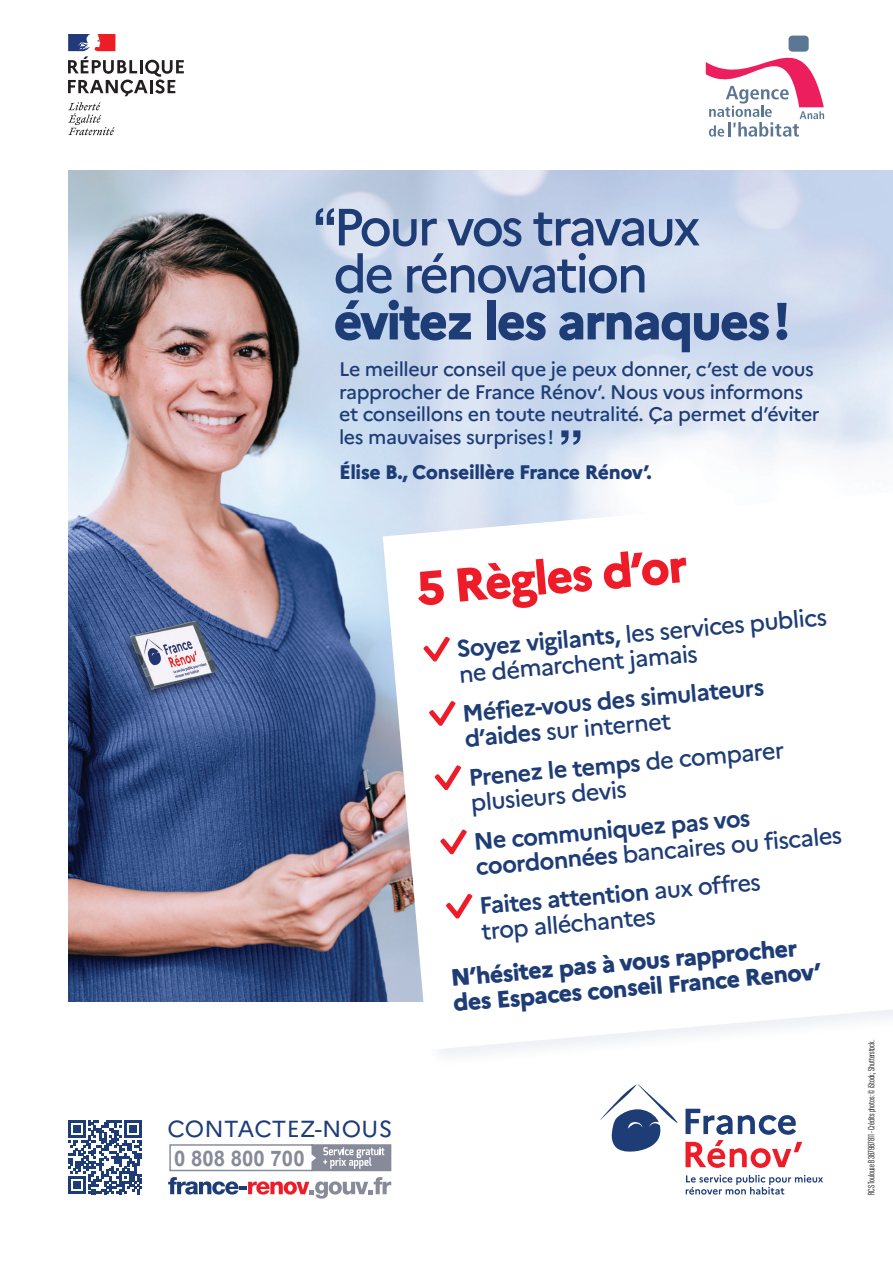
<style>
.page{position:relative;width:893px;height:1263px;background:#fff}
.page>*{position:absolute;margin:0;border:0;box-sizing:border-box;transform-origin:0 0}
.t1{font:500 52.2px/47px "Marianne";letter-spacing:-.05em;color:#1e3d77}
.t2{font:800 52.2px "Marianne";letter-spacing:-.04em;color:#1e3d77}
.t3{font:800 47.4px "Marianne";color:#ee1c28}
.t4{font:500 23.7px/25.5px "Marianne";color:#1e3d77}
.t5{font:700 23.7px/25.5px "Marianne";color:#1e3d77}
.t6{font:800 23.7px/25.5px "Marianne";color:#1e3d77}
.t7{font:23.25px "Marianne";letter-spacing:.01em;color:#1e3d77}
.t8{font:700 21.45px "Arial";color:#878a99;scale:.95 1}
.t9{font:500 19.65px/22.5px "Marianne";letter-spacing:-.02em;color:#1e3d77}
.t10{font:800 19.65px "Marianne";letter-spacing:-.02em;color:#1e3d77}
.t11{font:condensed 9px "Neue Plak";color:#231f20;scale:.9 1}
.s1{font-family:"Helvetica Neue LT Std";font-weight:700}
.s2{font-family:"Panton Icons D";font-weight:700;font-size:32.7px;color:#ee1c28}
.s3{font-weight:700}
.s4{font-family:"Panton Icons D";font-size:32.7px;color:#ee1c28}
.s5{font-weight:500}
</style>
<div class="page">
<svg style="left:706px;top:36px;width:118px;height:101px"></svg>
<div style="left:788px;top:36px;width:21px;height:16px;background:#5c7794;border-radius:4px"></div>
<svg style="left:686px;top:1175px;width:137px;height:19px"></svg>
<svg style="left:685px;top:1109px;width:117px;height:59px"></svg>
<svg style="left:600px;top:1084px;width:77px;height:68px"></svg>
<svg style="left:68px;top:34px;width:116px;height:62px"></svg>
<svg style="left:68px;top:102px;width:47px;height:33px"></svg>
<svg style="left:68px;top:1120px;width:74px;height:74px"></svg>
<svg style="left:168px;top:1144px;width:223px;height:54px"></svg>
<img style="left:68px;top:170px;width:825px;height:831px">
<svg style="left:561px;top:430px;width:19px;height:15px"></svg>
<div style="left:382px;top:484px;width:511px;height:585px;background:#1e3d77;opacity:.08"></div>
<svg style="left:383px;top:492px;width:510px;height:558px"></svg>
<h1 class="t1" style="left:333px;top:203px;width:369px;text-indent:-20px"><span class="s1">“</span> Pour vos travaux de rénovation</h1>
<h1 class="t2" style="left:333px;top:289px;width:459px">évitez les arnaques !</h1>
<p class="t9" style="left:339px;top:358px;width:482px">Le meilleur conseil que je peux donner, c’est de vous rapprocher de France Rénov’. Nous vous informons et conseillons en toute neutralité. Ça permet d’éviter les mauvaises surprises !</p>
<p class="t10" style="left:339px;top:460px;width:314px">Élise B., Conseillère France Rénov’.</p>
<h2 class="t3" style="left:414px;top:560px;width:273px;rotate:-5deg">5 Règles d’or</h2>
<p class="t4" style="left:456px;top:636px;width:373px;text-indent:-35px;rotate:-5deg"><span class="s2">s</span> <span class="s3">Soyez vigilants,</span> les services publics ne démarchent jamais</p>
<p class="t5" style="left:461px;top:700px;width:304px;text-indent:-35px;rotate:-5deg"><span class="s4">s</span> Méfiez-vous des simulateurs d’aides <span class="s5">sur internet</span></p>
<p class="t4" style="left:467px;top:765px;width:318px;text-indent:-35px;rotate:-5deg"><span class="s2">s</span> <span class="s3">Prenez le temps</span> de comparer plusieurs devis</p>
<p class="t5" style="left:473px;top:829px;width:369px;text-indent:-35px;rotate:-5deg"><span class="s4">s</span> Ne communiquez pas vos coordonnées <span class="s5">bancaires ou fiscales</span></p>
<p class="t4" style="left:478px;top:893px;width:284px;text-indent:-35px;rotate:-5deg"><span class="s2">s</span> <span class="s3">Faites attention</span> aux offres trop alléchantes</p>
<p class="t6" style="left:450px;top:965px;width:371px;rotate:-5deg">N’hésitez pas à vous rapprocher des Espaces conseil France Renov’</p>
<p class="t7" style="left:167px;top:1110px;width:227px">CONTACTEZ-NOUS</p>
<p class="t8" style="left:174px;top:1144px;width:139px">0 808 800 700</p>
<p class="t11" style="left:865px;top:1194px;width:174px;rotate:-90deg">RCS Toulouse B 387 9 8 7 8 1 1 - C ér d i t s p h o t o s : © i S t o c k ; S h u otse rtt c k .</p>
</div>
